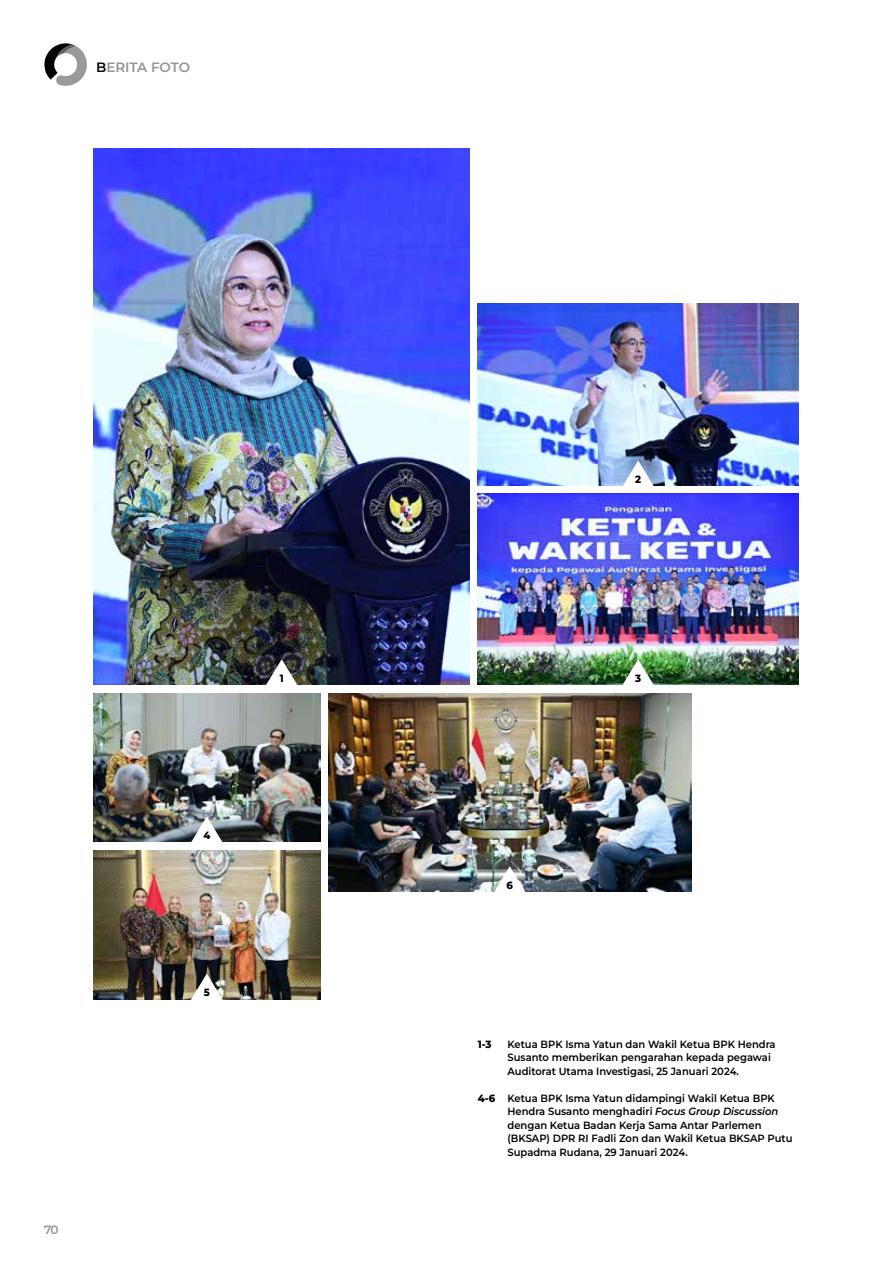
<style>
.page{position:relative;width:893px;height:1263px;background:#fff}
.page>*{position:absolute;margin:0;border:0;box-sizing:border-box;transform-origin:0 0}
.t1{font:600 13.5px "Montserrat";letter-spacing:-.005em;color:#939598}
.t2{font:600 12px "Montserrat";color:#939598}
.t3{font:600 10.5px/13.5px "Montserrat";color:#000;scale:.95 1}
.t4{font:800 10.5px "Montserrat";color:#000;scale:.95 1}
.s1{color:#000}
.s2{font-weight:800}
.s3{font-style:italic}
</style>
<div class="page">
<svg style="left:44px;top:43px;width:43px;height:43px"></svg>
<img style="left:94px;top:149px;width:376px;height:536px">
<img style="left:328px;top:693px;width:363px;height:199px">
<img style="left:94px;top:693px;width:226px;height:149px">
<img style="left:94px;top:850px;width:226px;height:149px">
<img style="left:478px;top:303px;width:321px;height:183px">
<img style="left:478px;top:494px;width:321px;height:191px">
<svg style="left:266px;top:659px;width:32px;height:26px"></svg>
<svg style="left:622px;top:460px;width:32px;height:26px"></svg>
<svg style="left:622px;top:659px;width:32px;height:26px"></svg>
<svg style="left:494px;top:866px;width:32px;height:26px"></svg>
<svg style="left:191px;top:816px;width:32px;height:26px"></svg>
<svg style="left:191px;top:973px;width:32px;height:27px"></svg>
<p class="t1" style="left:96px;top:58px;width:96px"><span class="s1">B</span>ERITA FOTO</p>
<p class="t2" style="left:44px;top:1222px;width:16px">70</p>
<p class="t4" style="left:203px;top:827px;width:9px">4</p>
<p class="t4" style="left:204px;top:984px;width:8px">5</p>
<p class="t4" style="left:280px;top:670px;width:6px">1</p>
<p class="t4" style="left:635px;top:471px;width:8px">2</p>
<p class="t4" style="left:507px;top:877px;width:8px">6</p>
<p class="t4" style="left:635px;top:670px;width:8px">3</p>
<p class="t4" style="left:478px;top:1036px;width:16px">1-3</p>
<p class="t3" style="left:507px;top:1037px;width:284px">Ketua BPK Isma Yatun dan Wakil Ketua BPK Hendra<br>Susanto memberikan pengarahan kepada pegawai<br>Auditorat Utama Investigasi, 25 Januari 2024.</p>
<p class="t3" style="left:507px;top:1091px;width:301px;text-indent:-30px"><span class="s2">4-6</span> Ketua BPK Isma Yatun didampingi Wakil Ketua BPK Hendra Susanto menghadiri <span class="s3">Focus Group Discussion </span>dengan Ketua Badan Kerja Sama Antar Parlemen (BKSAP) DPR RI Fadli Zon dan Wakil Ketua BKSAP Putu Supadma Rudana, 29 Januari 2024.</p>
</div>
